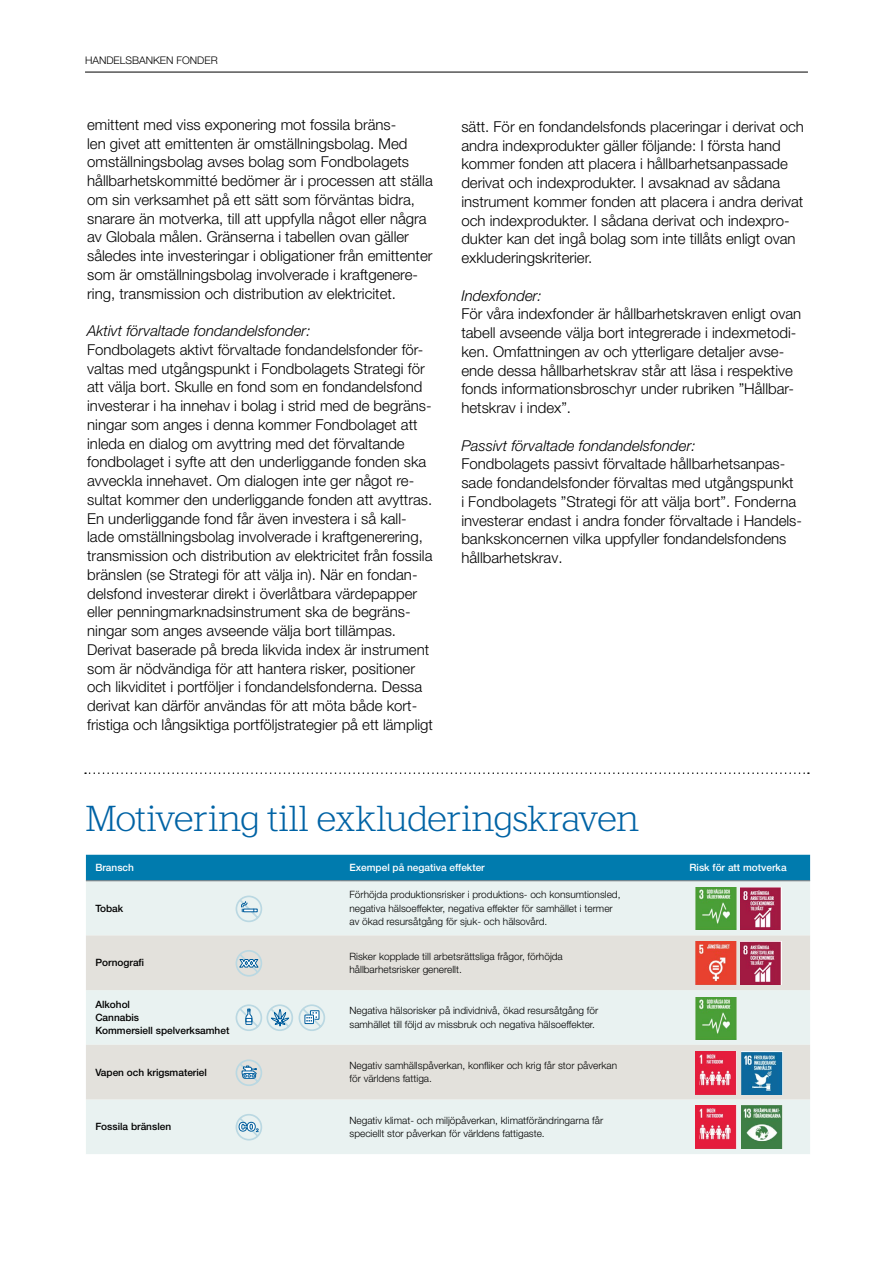
<style>
.page{position:relative;width:893px;height:1263px;background:#fff}
.page>*{position:absolute;margin:0;border:0;box-sizing:border-box;transform-origin:0 0}
.t1{font:300 36px "Handelsbanken Slabserif";letter-spacing:-.02em;color:#0063a5}
.t2{font:300 15px/18.8px "Helvetica Neue LT Pro";color:#000}
.t3{font:italic 300 15px "Helvetica Neue LT Pro";color:#000}
.t4{font:300 10.5px "Helvetica Neue LT Pro";color:#000}
.t5{font:300 10.05px/13.5px "Helvetica Neue LT Pro";color:#000}
.t6{font:500 10.05px/13.5px "Helvetica Neue LT Pro";color:#000}
.t7{font:500 10.05px "Helvetica Neue LT Pro";color:#fff}
</style>
<div class="page">
<hr style="left:85px;top:72px;width:723px;height:1px;background:#000">
<svg style="left:85px;top:772px;width:724px;height:2px"></svg>
<div style="left:86px;top:855px;width:724px;height:25px;background:#007bae"></div>
<div style="left:86px;top:881px;width:724px;height:273px;background:#e9f2f1"></div>
<svg style="left:86px;top:935px;width:724px;height:164px;background:#e4e5e2"></svg>
<hr style="left:86px;top:880px;width:254px;height:1px;background:#77787b">
<hr style="left:340px;top:880px;width:326px;height:1px;background:#77787b">
<hr style="left:666px;top:880px;width:144px;height:1px;background:#77787b">
<img style="left:741px;top:887px;width:40px;height:43px">
<img style="left:696px;top:887px;width:40px;height:43px">
<img style="left:696px;top:997px;width:40px;height:42px">
<img style="left:696px;top:1106px;width:40px;height:42px">
<img style="left:742px;top:1106px;width:40px;height:42px">
<img style="left:696px;top:1052px;width:40px;height:42px">
<img style="left:742px;top:1052px;width:40px;height:42px">
<img style="left:741px;top:942px;width:40px;height:42px">
<img style="left:696px;top:942px;width:40px;height:42px">
<svg style="left:235px;top:1058px;width:28px;height:29px"></svg>
<svg style="left:235px;top:895px;width:28px;height:28px"></svg>
<svg style="left:235px;top:949px;width:28px;height:28px"></svg>
<svg style="left:235px;top:1003px;width:91px;height:29px;background:#cce0e7"></svg>
<svg style="left:235px;top:1113px;width:28px;height:28px"></svg>
<p class="t4" style="left:85px;top:54px;width:134px">HANDELSBANKEN FONDER</p>
<p class="t2" style="left:87px;top:115px;width:347px">emittent med viss exponering mot fossila bräns-<br>len givet att emittenten är omställningsbolag. Med omställningsbolag avses bolag som Fondbolagets hållbarhetskommitté bedömer är i processen att ställa om sin verksamhet på ett sätt som förväntas bidra, snarare än motverka, till att uppfylla något eller några av Globala målen. Gränserna i tabellen ovan gäller således inte investeringar i obligationer från emittenter som är omställningsbolag involverade i kraftgenere&shy;ring, transmission och distribution av elektricitet.</p>
<p class="t3" style="left:87px;top:322px;width:225px">Aktivt förvaltade fondandelsfonder:</p>
<p class="t2" style="left:87px;top:340px;width:347px">Fondbolagets aktivt förvaltade fondandelsfonder för&shy;valtas med utgångspunkt i Fondbolagets Strategi för att välja bort. Skulle en fond som en fondandelsfond investerar i ha innehav i bolag i strid med de begräns&shy;ningar som anges i denna kommer Fondbolaget att inleda en dialog om avyttring med det förvaltande fondbolaget i syfte att den underliggande fonden ska avveckla innehavet. Om dialogen inte ger något re&shy;sultat kommer den underliggande fonden att avyttras.<br>En underliggande fond får även investera i så kal - lade omställningsbolag involverade i kraftgenerering, transmission och distribution av elektricitet från fossila bränslen (se Strategi för att välja in). När en fondan&shy;delsfond investerar direkt i överlåtbara värdepapper eller penningmarknadsinstrument ska de begräns&shy;ningar som anges avseende välja bort tillämpas.<br>Derivat baserade på breda likvida index är instrument som är nödvändiga för att hantera risker, positioner och likviditet i portföljer i fondandelsfonderna. Dessa derivat kan därför användas för att möta både kort&shy;fristiga och långsiktiga portföljstrategier på ett lämpligt</p>
<p class="t2" style="left:461px;top:117px;width:344px">sätt. För en fondandelsfonds placeringar i derivat och andra indexprodukter gäller följande: I första hand kommer fonden att placera i hållbarhetsanpassade derivat och indexprodukter. I avsaknad av sådana instrument kommer fonden att placera i andra derivat och indexprodukter. I sådana derivat och indexpro&shy;dukter kan det ingå bolag som inte tillåts enligt ovan exkluderingskriterier.</p>
<p class="t3" style="left:461px;top:286px;width:82px">Indexfonder:</p>
<p class="t2" style="left:461px;top:304px;width:341px">För våra indexfonder är hållbarhetskraven enligt ovan tabell avseende välja bort integrerade i indexmetodi&shy;ken. Omfattningen av och ytterligare detaljer avse&shy;ende dessa hållbarhetskrav står att läsa i respektive fonds informationsbroschyr under rubriken ”Hållbar&shy;hetskrav i index”.</p>
<p class="t3" style="left:461px;top:436px;width:236px">Passivt förvaltade fondandelsfonder:</p>
<p class="t2" style="left:461px;top:454px;width:342px">Fondbolagets passivt förvaltade hållbarhetsanpas&shy;sade fondandelsfonder förvaltas med utgångspunkt<br>i Fondbolagets ”Strategi för att välja bort”. Fonderna investerar endast i andra fonder förvaltade i Handels&shy;bankskoncernen vilka uppfyller fondandelsfondens hållbarhetskrav.</p>
<h1 class="t1" style="left:86px;top:797px;width:555px">Motivering till exkluderingskraven</h1>
<p class="t7" style="left:95px;top:862px;width:40px">Bransch</p>
<p class="t7" style="left:349px;top:862px;width:137px">Exempel på negativa effekter</p>
<p class="t7" style="left:689px;top:862px;width:99px">Risk för att motverka</p>
<p class="t6" style="left:95px;top:901px;width:30px">Tobak</p>
<p class="t5" style="left:349px;top:888px;width:273px">Förhöjda produktionsrisker i produktions- och konsumtionsled, negativa hälsoeffekter, negativa effekter för samhället i termer av ökad resursåtgång för sjuk- och hälsovård.</p>
<p class="t6" style="left:95px;top:956px;width:50px">Pornografi</p>
<p class="t5" style="left:349px;top:949px;width:215px">Risker kopplade till arbetsrättsliga frågor, förhöjda hållbarhetsrisker generellt.</p>
<p class="t6" style="left:95px;top:997px;width:136px">Alkohol<br>Cannabis<br>Kommersiell spelverksamhet</p>
<p class="t5" style="left:349px;top:1004px;width:250px">Negativa hälsorisker på individnivå, ökad resursåtgång för samhället till följd av missbruk och negativa hälsoeffekter.</p>
<p class="t6" style="left:95px;top:1065px;width:113px">Vapen och krigsmateriel</p>
<p class="t5" style="left:349px;top:1058px;width:269px">Negativ samhällspåverkan, konfliker och krig får stor påverkan för världens fattiga.</p>
<p class="t6" style="left:95px;top:1120px;width:77px">Fossila bränslen</p>
<p class="t5" style="left:349px;top:1113px;width:255px">Negativ klimat- och miljöpåverkan, klimatförändringarna får speciellt stor påverkan för världens fattigaste.</p>
</div>
